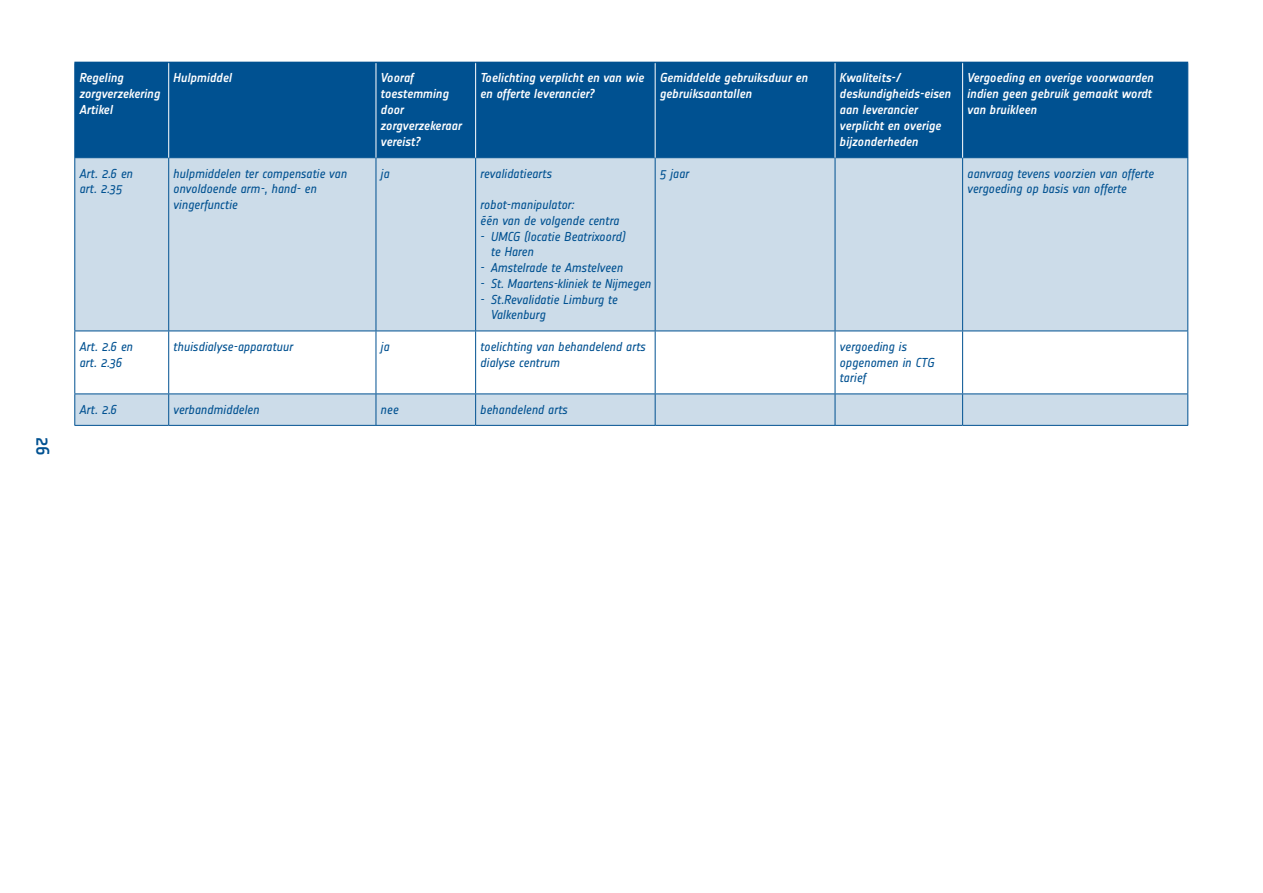
<style>
.page{position:relative;width:1263px;height:893px;background:#fff}
.page>*{position:absolute;margin:0;border:0;box-sizing:border-box;transform-origin:0 0}
.t1{font:500 18px "Notes";color:#005191}
.t2{font:italic 12.75px/15.8px "Notes";letter-spacing:-.005em;color:#005191}
.t3{font:italic 500 12.75px/15.9px "Notes";letter-spacing:-.005em;color:#fff}
</style>
<div class="page">
<div style="left:75px;top:158px;width:1112px;height:267px;background:#ccdce9"></div>
<svg style="left:75px;top:332px;width:1112px;height:61px"></svg>
<hr style="left:74px;top:158px;width:1px;height:173px;background:#005191">
<hr style="left:168px;top:158px;width:1px;height:173px;background:#005191">
<hr style="left:376px;top:158px;width:1px;height:173px;background:#005191">
<hr style="left:475px;top:158px;width:1px;height:173px;background:#005191">
<hr style="left:655px;top:158px;width:1px;height:173px;background:#005191">
<hr style="left:835px;top:158px;width:1px;height:173px;background:#005191">
<hr style="left:962px;top:158px;width:1px;height:173px;background:#005191">
<hr style="left:1187px;top:158px;width:1px;height:173px;background:#005191">
<hr style="left:74px;top:331px;width:95px;height:1px;background:#005191">
<hr style="left:74px;top:331px;width:1px;height:62px;background:#005191">
<hr style="left:169px;top:331px;width:207px;height:1px;background:#005191">
<hr style="left:168px;top:331px;width:1px;height:62px;background:#005191">
<hr style="left:376px;top:331px;width:100px;height:1px;background:#005191">
<hr style="left:376px;top:331px;width:1px;height:62px;background:#005191">
<hr style="left:476px;top:331px;width:179px;height:1px;background:#005191">
<hr style="left:475px;top:331px;width:1px;height:62px;background:#005191">
<hr style="left:655px;top:331px;width:180px;height:1px;background:#005191">
<hr style="left:655px;top:331px;width:1px;height:62px;background:#005191">
<hr style="left:835px;top:331px;width:128px;height:1px;background:#005191">
<hr style="left:835px;top:331px;width:1px;height:62px;background:#005191">
<hr style="left:963px;top:331px;width:225px;height:1px;background:#005191">
<hr style="left:962px;top:331px;width:1px;height:62px;background:#005191">
<hr style="left:1187px;top:331px;width:1px;height:62px;background:#005191">
<hr style="left:74px;top:393px;width:95px;height:1px;background:#005191">
<hr style="left:74px;top:394px;width:1px;height:31px;background:#005191">
<hr style="left:169px;top:393px;width:207px;height:1px;background:#005191">
<hr style="left:168px;top:394px;width:1px;height:31px;background:#005191">
<hr style="left:376px;top:393px;width:100px;height:1px;background:#005191">
<hr style="left:376px;top:394px;width:1px;height:31px;background:#005191">
<hr style="left:476px;top:393px;width:179px;height:1px;background:#005191">
<hr style="left:475px;top:394px;width:1px;height:31px;background:#005191">
<hr style="left:655px;top:393px;width:180px;height:1px;background:#005191">
<hr style="left:655px;top:394px;width:1px;height:31px;background:#005191">
<hr style="left:835px;top:393px;width:128px;height:1px;background:#005191">
<hr style="left:835px;top:394px;width:1px;height:31px;background:#005191">
<hr style="left:963px;top:393px;width:225px;height:1px;background:#005191">
<hr style="left:962px;top:394px;width:1px;height:31px;background:#005191">
<hr style="left:1187px;top:394px;width:1px;height:31px;background:#005191">
<hr style="left:74px;top:425px;width:95px;height:1px;background:#005191">
<hr style="left:169px;top:425px;width:207px;height:1px;background:#005191">
<hr style="left:376px;top:425px;width:100px;height:1px;background:#005191">
<hr style="left:476px;top:425px;width:179px;height:1px;background:#005191">
<hr style="left:655px;top:425px;width:180px;height:1px;background:#005191">
<hr style="left:835px;top:425px;width:128px;height:1px;background:#005191">
<hr style="left:963px;top:425px;width:225px;height:1px;background:#005191">
<div style="left:75px;top:63px;width:1112px;height:95px;background:#005191"></div>
<hr style="left:74px;top:62px;width:95px;height:1px;background:#005191">
<hr style="left:169px;top:62px;width:207px;height:1px;background:#005191">
<hr style="left:376px;top:62px;width:100px;height:1px;background:#005191">
<hr style="left:476px;top:62px;width:179px;height:1px;background:#005191">
<hr style="left:655px;top:62px;width:180px;height:1px;background:#005191">
<hr style="left:835px;top:62px;width:128px;height:1px;background:#005191">
<hr style="left:963px;top:62px;width:225px;height:1px;background:#005191">
<hr style="left:168px;top:63px;width:1px;height:95px;background:#fff">
<hr style="left:376px;top:63px;width:1px;height:95px;background:#fff">
<hr style="left:475px;top:63px;width:1px;height:95px;background:#fff">
<hr style="left:655px;top:63px;width:1px;height:95px;background:#fff">
<hr style="left:835px;top:63px;width:1px;height:95px;background:#fff">
<hr style="left:962px;top:63px;width:1px;height:95px;background:#fff">
<hr style="left:74px;top:63px;width:1px;height:95px;background:#005191">
<hr style="left:1187px;top:63px;width:1px;height:95px;background:#005191">
<h1 class="t1" style="left:53px;top:437px;width:18px;rotate:90deg">26</h1>
<p class="t3" style="left:79px;top:70px;width:82px">Regeling zorgverzekering<br>Artikel</p>
<p class="t3" style="left:173px;top:70px;width:60px">Hulpmiddel</p>
<p class="t3" style="left:380px;top:70px;width:83px">Vooraf toestemming door zorg-verzekeraar vereist?</p>
<p class="t3" style="left:480px;top:70px;width:165px">Toelichting verplicht en van wie en offerte leverancier?</p>
<p class="t3" style="left:659px;top:70px;width:150px">Gemiddelde gebruiksduur en gebruiksaantallen</p>
<p class="t3" style="left:839px;top:70px;width:113px">Kwaliteits-/ deskundigheids-eisen aan leverancier verplicht en overige bijzonderheden</p>
<p class="t3" style="left:967px;top:70px;width:188px">Vergoeding en overige voorwaarden indien geen gebruik gemaakt wordt van bruikleen</p>
<p class="t2" style="left:79px;top:165px;width:55px">Art. 2.6 en art. 2.35</p>
<p class="t2" style="left:173px;top:165px;width:175px">hulpmiddelen ter compensatie van onvoldoende arm-, hand- en vingerfunctie</p>
<p class="t2" style="left:380px;top:165px;width:10px">ja</p>
<p class="t2" style="left:480px;top:165px;width:73px">revalidatiearts</p>
<p class="t2" style="left:480px;top:197px;width:141px">robot-manipulator:<br>één van de volgende centra</p>
<p class="t2" style="left:490px;top:228px;width:136px;text-indent:-10px">- UMCG (locatie Beatrixoord) te Haren</p>
<p class="t2" style="left:480px;top:260px;width:144px">- Amstelrade te Amstelveen</p>
<p class="t2" style="left:480px;top:276px;width:172px">- St. Maartens-kliniek te Nijmegen</p>
<p class="t2" style="left:490px;top:291px;width:129px;text-indent:-11px">- St.Revalidatie Limburg te<br>Valkenburg</p>
<p class="t2" style="left:659px;top:165px;width:31px">5 jaar</p>
<p class="t2" style="left:967px;top:165px;width:188px">aanvraag tevens voorzien van offerte vergoeding op basis van offerte</p>
<p class="t2" style="left:79px;top:339px;width:55px">Art. 2.6 en art. 2.36</p>
<p class="t2" style="left:173px;top:339px;width:121px">thuisdialyse-apparatuur</p>
<p class="t2" style="left:380px;top:339px;width:10px">ja</p>
<p class="t2" style="left:480px;top:339px;width:167px">toelichting van behandelend arts dialyse centrum</p>
<p class="t2" style="left:839px;top:339px;width:96px">vergoeding is opgenomen in CTG tarief</p>
<p class="t2" style="left:79px;top:402px;width:39px">Art. 2.6</p>
<p class="t2" style="left:173px;top:402px;width:88px">verbandmiddelen</p>
<p class="t2" style="left:380px;top:402px;width:20px">nee</p>
<p class="t2" style="left:480px;top:402px;width:89px">behandelend arts</p>
</div>
